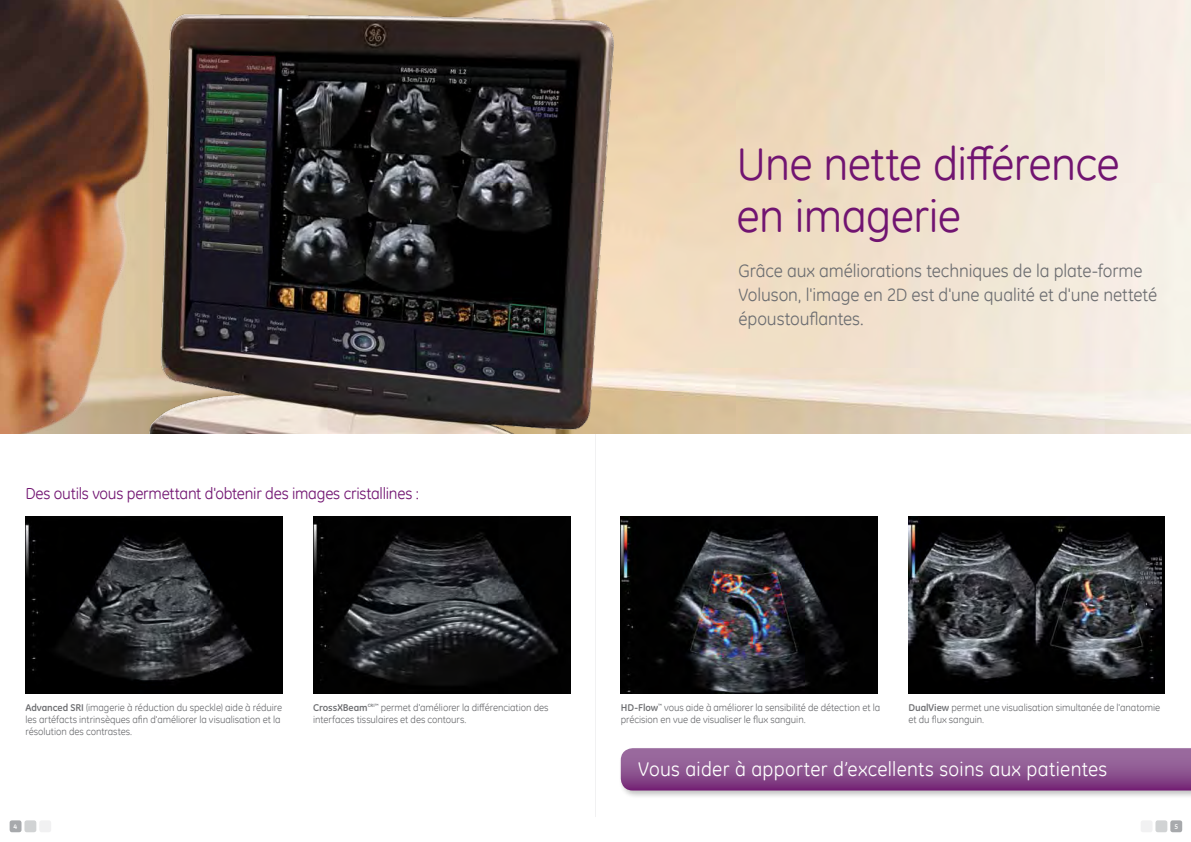
<style>
.page{position:relative;width:1191px;height:842px;background:#fff}
.page>*{position:absolute;margin:0;border:0;box-sizing:border-box;transform-origin:0 0}
.t1{font:46px/52px "GE Inspira";letter-spacing:-.015em;color:#711471}
.t2{font:20px "GE Inspira";letter-spacing:.015em;color:#fff}
.t3{font:18px/24px "GE Inspira";letter-spacing:-.005em;color:#6d6e71}
.t4{font:16px "GE Inspira";letter-spacing:-.015em;color:#711471}
.t5{font:10px/12px "GE Inspira";letter-spacing:-.005em;color:#6d6e71}
.t6{font:700 7px "GE Inspira";color:#fff}
.s1{font-weight:700}
</style>
<div class="page">
<hr style="left:595px;top:25px;width:1px;height:792px;background:#d1d3d4">
<div style="left:10px;top:820px;width:12px;height:12px;background:#a7a9ac;border-radius:2px"></div>
<div style="left:24px;top:820px;width:12px;height:12px;background:#d1d3d4;border-radius:2px"></div>
<div style="left:39px;top:820px;width:12px;height:12px;background:#f1f1f2;border-radius:2px"></div>
<div style="left:1170px;top:820px;width:12px;height:12px;background:#a7a9ac;border-radius:2px"></div>
<div style="left:1155px;top:820px;width:12px;height:12px;background:#d1d3d4;border-radius:2px"></div>
<div style="left:1140px;top:820px;width:12px;height:12px;background:#f1f1f2;border-radius:2px"></div>
<div style="left:618px;top:746px;width:573px;height:53px;background:#000;opacity:.25"></div>
<svg style="left:621px;top:748px;width:570px;height:42px;background:#8d5490"></svg>
<img style="left:0;top:0;width:145px;height:434px">
<img style="left:621px;top:517px;width:256px;height:177px">
<img style="left:26px;top:517px;width:256px;height:177px">
<img style="left:313px;top:517px;width:257px;height:177px">
<img style="left:145px;top:0;width:503px;height:434px">
<img style="left:908px;top:517px;width:253px;height:177px">
<h3 class="t4" style="left:26px;top:483px;width:395px">Des outils vous permettant d'obtenir des images cristallines :</h3>
<h1 class="t1" style="left:736px;top:137px;width:385px">Une nette différence en imagerie</h1>
<h3 class="t3" style="left:738px;top:258px;width:420px">Grâce aux améliorations techniques de la plate-forme<br>Voluson, l'image en 2D est d'une qualité et d'une netteté époustouflantes.</h3>
<p class="t5" style="left:26px;top:701px;width:258px"><span class="s1">Advanced SRI</span> (imagerie à réduction du speckle) aide à réduire les artéfacts intrinsèques afin d'améliorer la visualisation et la résolution des contrastes.</p>
<p class="t5" style="left:621px;top:701px;width:261px"><span class="s1">HD-Flow</span><sup>™</sup> vous aide à améliorer la sensibilité de détection et la précision en vue de visualiser le flux sanguin.</p>
<p class="t5" style="left:313px;top:701px;width:237px"><span class="s1">CrossXBeam</span><sup>CRI™</sup> permet d'améliorer la différenciation des interfaces tissulaires et des contours.</p>
<p class="t5" style="left:908px;top:701px;width:253px"><span class="s1">DualView</span> permet une visualisation simultanée de l'anatomie et du flux sanguin.</p>
<h2 class="t2" style="left:638px;top:756px;width:470px">Vous aider à apporter d’excellents soins aux patientes</h2>
<p class="t6" style="left:14px;top:822px;width:5px">4</p>
<p class="t6" style="left:1174px;top:822px;width:5px">5</p>
</div>
